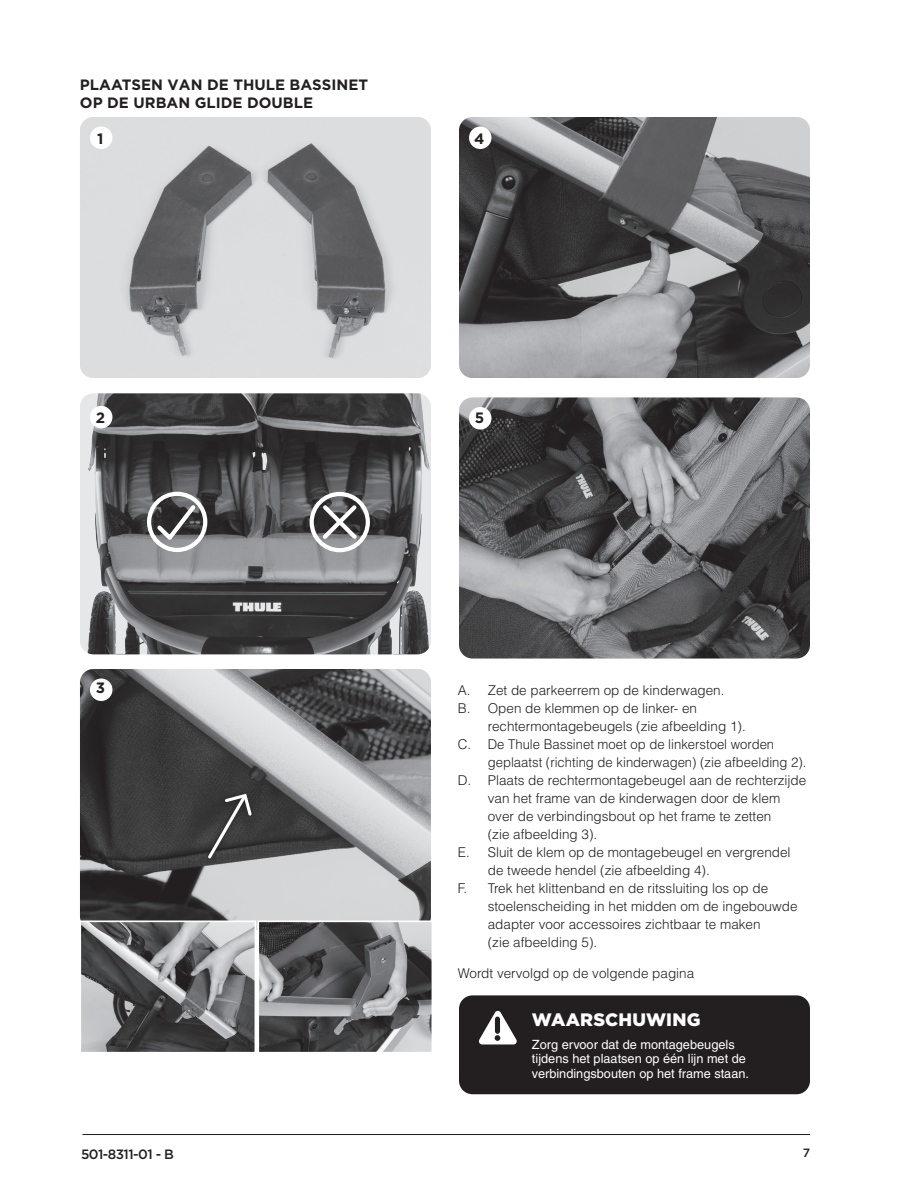
<style>
.page{position:relative;width:918px;height:1188px;background:#fff}
.page>*{position:absolute;margin:0;border:0;box-sizing:border-box;transform-origin:0 0}
.Subheading{font:900 18px "Gotham";letter-spacing:.005em;color:#fff}
.Subheading-2{font:700 15px/18.5px "Gotham";color:#231f20}
.t1{font:300 13.5px/18px "Helvetica";color:#231f20}
.t2{font:500 13.5px "Thule";letter-spacing:-.04em;color:#231f20}
.TOC-_body{font:12.75px/15px "Helvetica";color:#fff}
.t3{font:500 12px "Thule";color:#231f20}
</style>
<div class="page">
<hr style="left:82px;top:1134px;width:728px;height:1px;background:#231f20">
<img style="left:80px;top:117px;width:351px;height:261px">
<img style="left:459px;top:117px;width:351px;height:261px">
<img style="left:80px;top:669px;width:351px;height:261px">
<img style="left:459px;top:398px;width:351px;height:260px">
<div style="left:90px;top:127px;width:22px;height:22px;background:#fff;border-radius:50%"></div>
<div style="left:469px;top:127px;width:23px;height:22px;background:#fff;border-radius:50%"></div>
<div style="left:90px;top:679px;width:22px;height:22px;background:#fff;border-radius:50%"></div>
<div style="left:469px;top:407px;width:23px;height:23px;background:#fff;border-radius:50%"></div>
<img style="left:80px;top:393px;width:351px;height:261px">
<div style="left:90px;top:406px;width:22px;height:22px;background:#fff;border-radius:50%"></div>
<div style="left:147px;top:492px;width:60px;height:60px;border:4px solid #fff;border-radius:50%"></div>
<svg style="left:153px;top:501px;width:46px;height:43px;background:#69686a"></svg>
<div style="left:310px;top:492px;width:60px;height:60px;border:4px solid #fff;border-radius:50%"></div>
<svg style="left:319px;top:501px;width:42px;height:42px"></svg>
<img style="left:82px;top:923px;width:171px;height:128px">
<div style="left:79px;top:920px;width:177px;height:134px;border:2px solid #fff"></div>
<img style="left:260px;top:923px;width:170px;height:128px">
<div style="left:257px;top:920px;width:176px;height:134px;border:2px solid #fff"></div>
<svg style="left:185px;top:776px;width:85px;height:100px;background:#535254"></svg>
<div style="left:459px;top:995px;width:351px;height:99px;background:#231f20;border-radius:13px"></div>
<svg style="left:479px;top:1011px;width:38px;height:33px"></svg>
<p class="Subheading-2" style="left:80px;top:75px;width:290px">PLAATSEN VAN DE THULE BASSINET<br>OP DE URBAN GLIDE DOUBLE</p>
<p class="Subheading-2" style="left:97px;top:129px;width:8px">1</p>
<p class="Subheading-2" style="left:474px;top:129px;width:12px">4</p>
<p class="Subheading-2" style="left:96px;top:408px;width:11px">2</p>
<p class="Subheading-2" style="left:475px;top:408px;width:11px">5</p>
<p class="Subheading-2" style="left:96px;top:678px;width:11px">3</p>
<p class="t1" style="left:458px;top:681px;width:268px">A. Zet de parkeerrem op de kinderwagen.</p>
<p class="t1" style="left:488px;top:699px;width:260px;text-indent:-30px">B. Open de klemmen op de linker- en rechtermontagebeugels (zie afbeelding 1).</p>
<p class="t1" style="left:488px;top:735px;width:320px;text-indent:-30px">C. De Thule Bassinet moet op de linkerstoel worden geplaatst (richting de kinderwagen) (zie afbeelding 2).</p>
<p class="t1" style="left:488px;top:771px;width:320px;text-indent:-30px">D. Plaats de rechtermontagebeugel aan de rechterzijde van het frame van de kinderwagen door de klem over de verbindingsbout op het frame te zetten<br>(zie afbeelding 3).</p>
<p class="t1" style="left:488px;top:843px;width:304px;text-indent:-30px">E. Sluit de klem op de montagebeugel en vergrendel de tweede hendel (zie afbeelding 4).</p>
<p class="t1" style="left:488px;top:879px;width:311px;text-indent:-30px">F. Trek het klittenband en de ritssluiting los op de stoelenscheiding in het midden om de ingebouwde adapter voor accessoires zichtbaar te maken<br>(zie afbeelding 5).</p>
<p class="t1" style="left:458px;top:964px;width:238px">Wordt vervolgd op de volgende pagina</p>
<p class="Subheading" style="left:532px;top:1007px;width:170px">WAARSCHUWING</p>
<p class="TOC-_body" style="left:532px;top:1036px;width:219px">Zorg ervoor dat de montagebeugels tijdens het plaatsen op één lijn met de verbindingsbouten op het frame staan.</p>
<p class="t2" style="left:81px;top:1145px;width:94px">501-8311-01 - B</p>
<p class="t3" style="left:803px;top:1145px;width:9px">7</p>
</div>
